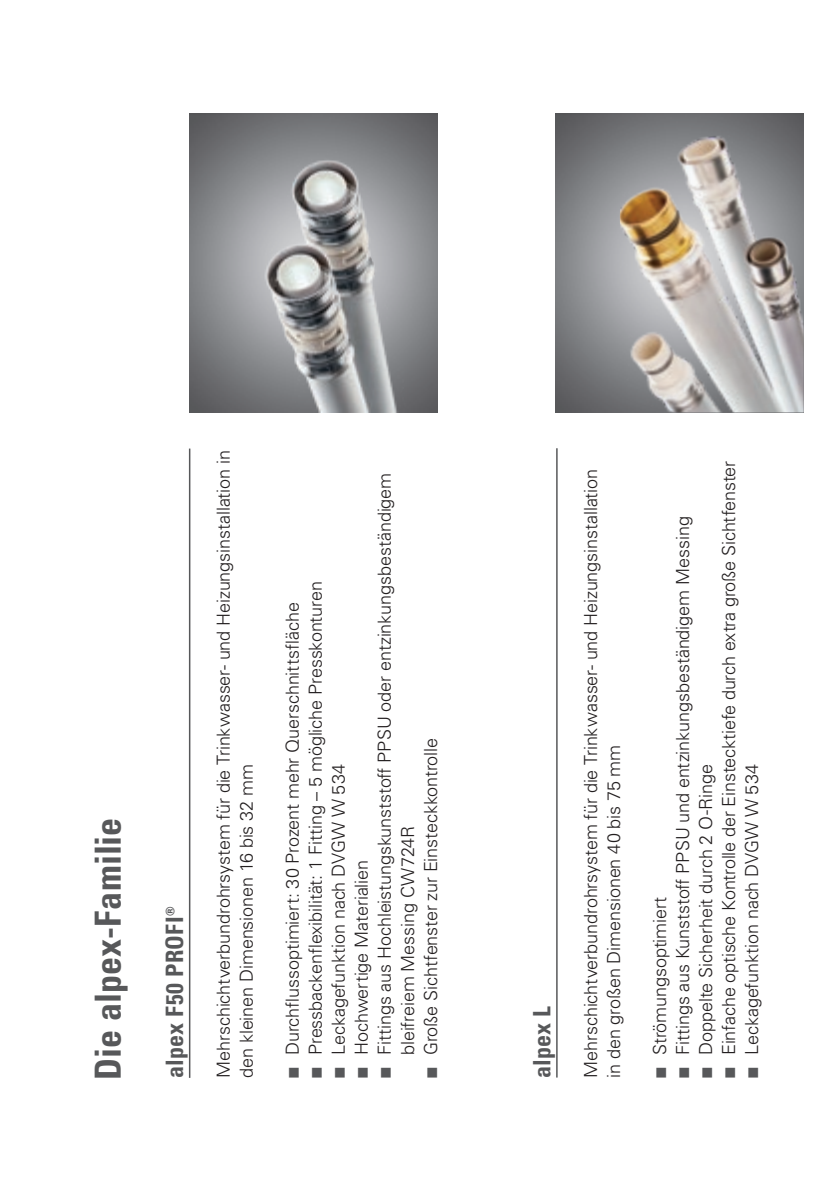
<style>
.page{position:relative;width:828px;height:1191px;background:#fff}
.page>*{position:absolute;margin:0;border:0;box-sizing:border-box;transform-origin:0 0}
.t1{font:700 condensed 36px "Univers LT Pro";color:#57585a}
.t2{font:700 condensed 24px "Univers LT Pro";letter-spacing:.01em;color:#57585a}
.t3{font:300 18px/23px "Univers LT Pro 45";letter-spacing:-.005em;color:#231f20}
.t4{font:14px "Zapf Dingbats";color:#57585a}
.s1{color:#57585a}
</style>
<div class="page">
<img style="left:189px;top:113px;width:248px;height:299px">
<img style="left:216px;top:116px;width:221px;height:296px">
<img style="left:556px;top:113px;width:248px;height:299px">
<img style="left:620px;top:120px;width:184px;height:292px">
<hr style="left:189px;top:448px;width:1px;height:629px;background:#57585a">
<hr style="left:556px;top:448px;width:1px;height:629px;background:#57585a">
<h1 class="t1" style="left:86px;top:1080px;width:264px;rotate:-90deg">Die alpex-Familie</h1>
<h2 class="t2" style="left:160px;top:1077px;width:173px;rotate:-90deg">alpex F50 PROFI®</h2>
<p class="t3" style="left:212px;top:1077px;width:629px;rotate:-90deg">Mehrschichtverbundrohrsystem für die Trinkwasser- und Heizungsinstallation in den kleinen Dimensionen 16 bis 32 mm</p>
<p class="t3" style="left:373px;top:1055px;width:584px;text-indent:-23px;rotate:-90deg"><span class="s1">■</span> Fittings aus Hochleistungskunststoff PPSU oder entzinkungsbeständigem bleifreiem Messing CW724R</p>
<p class="t3" style="left:304px;top:1077px;width:498px;rotate:-90deg"><span class="s1">■</span> Pressbackenflexibilität: 1 Fitting – 5 mögliche Presskonturen</p>
<p class="t3" style="left:281px;top:1055px;width:454px;rotate:-90deg">Durchflussoptimiert: 30 Prozent mehr Querschnittsfläche</p>
<p class="t3" style="left:419px;top:1077px;width:341px;rotate:-90deg"><span class="s1">■</span> Große Sichtfenster zur Einsteckkontrolle</p>
<p class="t3" style="left:327px;top:1077px;width:316px;rotate:-90deg"><span class="s1">■</span> Leckagefunktion nach DVGW W 534</p>
<p class="t3" style="left:350px;top:1077px;width:219px;rotate:-90deg"><span class="s1">■</span> Hochwertige Materialien</p>
<p class="t4" style="left:287px;top:1077px;width:12px;rotate:-90deg">■</p>
<h2 class="t2" style="left:527px;top:1077px;width:73px;rotate:-90deg">alpex L</h2>
<p class="t3" style="left:579px;top:1077px;width:610px;rotate:-90deg">Mehrschichtverbundrohrsystem für die Trinkwasser- und Heizungsinstallation in den großen Dimensionen 40 bis 75 mm</p>
<p class="t3" style="left:717px;top:1077px;width:618px;rotate:-90deg"><span class="s1">■</span> Einfache optische Kontrolle der Einstecktiefe durch extra große Sichtfenster</p>
<p class="t3" style="left:671px;top:1077px;width:563px;rotate:-90deg"><span class="s1">■</span> Fittings aus Kunststoff PPSU und entzinkungsbeständigem Messing</p>
<p class="t3" style="left:740px;top:1077px;width:316px;rotate:-90deg"><span class="s1">■</span> Leckagefunktion nach DVGW W 534</p>
<p class="t3" style="left:694px;top:1077px;width:315px;rotate:-90deg"><span class="s1">■</span> Doppelte Sicherheit durch 2 O-Ringe</p>
<p class="t3" style="left:648px;top:1077px;width:183px;rotate:-90deg"><span class="s1">■</span> Strömungsoptimiert</p>
</div>
